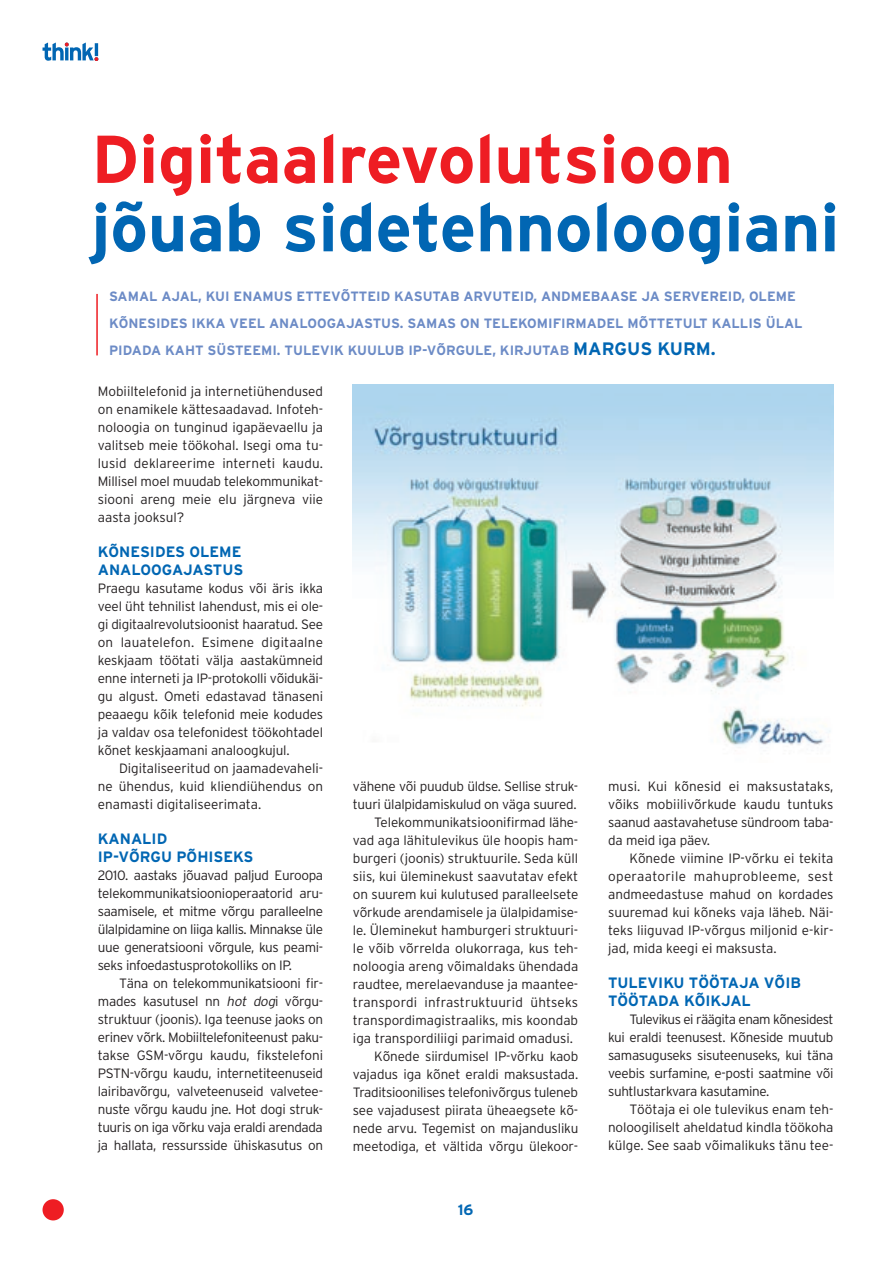
<style>
.page{position:relative;width:893px;height:1263px;background:#fff}
.page>*{position:absolute;margin:0;border:0;box-sizing:border-box;transform-origin:0 0}
.t1{font:700 67.5px "Interstate";color:#0166b3}
.t2{font:700 67.5px "Interstate";color:#ee1d23}
.t3{font:700 15px/18px "Interstate";color:#0166b3}
.t4{font:300 13.5px/18px "Interstate";letter-spacing:-.01em;color:#231f20;text-align:justify}
.t5{font:700 13.5px/27px "Interstate";color:#6c8bc6}
.t6{font:300 13.5px "Interstate";letter-spacing:.015em;color:#231f20}
.s1{font-size:18px;color:#0166b3}
.s2{font-style:italic}
</style>
<div class="page">
<svg style="left:43px;top:43px;width:55px;height:18px"></svg>
<div style="left:43px;top:1199px;width:21px;height:21px;background:#ee1d23;border-radius:50%"></div>
<hr style="left:96px;top:294px;width:2px;height:61px;background:#ee1d23">
<img style="left:353px;top:385px;width:480px;height:363px">
<h1 class="t2" style="left:91px;top:121px;width:643px">Digitaalrevolutsioon</h1>
<h1 class="t1" style="left:91px;top:190px;width:749px">jõuab sidetehnoloogiani</h1>
<p class="t5" style="left:109px;top:283px;width:695px">SAMAL AJAL, KUI ENAMUS ETTEVÕTTEID KASUTAB ARVUTEID, ANDMEBAASE JA SERVEREID, OLEME<br>KÕNESIDES IKKA VEEL ANALOOGAJASTUS. SAMAS ON TELEKOMIFIRMADEL MÕTTETULT KALLIS ÜLAL<br>PIDADA KAHT SÜSTEEMI. TULEVIK KUULUB IP-VÕRGULE, KIRJUTAB <span class="s1">MARGUS KURM.</span></p>
<p class="t4" style="left:98px;top:382px;width:227px">Mobiiltelefonid ja internetiühendused on enamikele kättesaadavad. Infoteh&shy;noloogia on tunginud igapäevaellu ja valitseb meie töökohal. Isegi oma tu&shy;lusid deklareerime interneti kaudu.<br>Millisel moel muudab telekommunikat&shy;siooni areng meie elu järgneva viie aasta jooksul?</p>
<p class="t3" style="left:98px;top:543px;width:147px">KÕNESIDES OLEME<br>ANALOOGAJASTUS</p>
<p class="t4" style="left:98px;top:579px;width:227px">Praegu kasutame kodus või äris ikka veel üht tehnilist lahendust, mis ei ole&shy;gi digitaalrevolutsioonist haaratud. See on lauatelefon. Esimene digitaalne keskjaam töötati välja aastakümneid enne interneti ja IP-protokolli võidukäi&shy;gu algust. Ometi edastavad tänaseni peaaegu kõik telefonid meie kodudes ja valdav osa telefonidest töökohtadel kõnet keskjaamani analoogkujul.</p>
<p class="t4" style="left:98px;top:759px;width:227px;text-indent:21px">Digitaliseeritud on jaamadevaheli&shy;ne ühendus, kuid kliendiühendus on enamasti digitaliseerimata.</p>
<p class="t3" style="left:98px;top:830px;width:157px">KANALID<br>IP-VÕRGU PÕHISEKS</p>
<p class="t4" style="left:98px;top:866px;width:227px">2010. aastaks jõuavad paljud Euroopa telekommunikatsioonioperaatorid aru&shy;saamisele, et mitme võrgu paralleelne ülalpidamine on liiga kallis. Minnakse üle uue generatsiooni võrgule, kus peami&shy;seks infoedastusprotokolliks on IP.</p>
<p class="t4" style="left:98px;top:974px;width:227px;text-indent:21px">Täna on telekommunikatsiooni fir&shy;mades kasutusel nn <span class="s2">hot dog</span>i võrgu&shy;struktuur (joonis). Iga teenuse jaoks on erinev võrk. Mobiiltelefoniteenust paku&shy;takse GSM-võrgu kaudu, fikstelefoni PSTN-võrgu kaudu, internetiteenuseid lairibavõrgu, valveteenuseid valvetee&shy;nuste võrgu kaudu jne. Hot dogi struk&shy;tuuris on iga võrku vaja eraldi arendada ja hallata, ressursside ühiskasutus on</p>
<p class="t4" style="left:353px;top:777px;width:227px">vähene või puudub üldse. Sellise struk-</p>
<p class="t4" style="left:353px;top:795px;width:225px">tuuri ülalpidamiskulud on väga suured.</p>
<p class="t4" style="left:374px;top:813px;width:206px">Telekommunikatsioonifirmad lähe-</p>
<p class="t4" style="left:353px;top:831px;width:227px">vad aga lähitulevikus üle hoopis ham-</p>
<p class="t4" style="left:353px;top:849px;width:227px">burgeri (joonis) struktuurile. Seda küll</p>
<p class="t4" style="left:353px;top:867px;width:227px">siis, kui üleminekust saavutatav efekt</p>
<p class="t4" style="left:353px;top:885px;width:227px">on suurem kui kulutused paralleelsete</p>
<p class="t4" style="left:353px;top:903px;width:227px">võrkude arendamisele ja ülalpidamise-</p>
<p class="t4" style="left:353px;top:921px;width:227px">le. Üleminekut hamburgeri struktuuri-</p>
<p class="t4" style="left:353px;top:939px;width:227px">le võib võrrelda olukorraga, kus teh-</p>
<p class="t4" style="left:353px;top:957px;width:227px">noloogia areng võimaldaks ühendada</p>
<p class="t4" style="left:353px;top:975px;width:227px">raudtee, merelaevanduse ja maantee-</p>
<p class="t6" style="left:353px;top:994px;width:227px">transpordi infrastruktuurid ühtseks</p>
<p class="t4" style="left:353px;top:1011px;width:227px">transpordimagistraaliks, mis koondab</p>
<p class="t4" style="left:353px;top:1029px;width:222px">iga transpordiliigi parimaid omadusi.</p>
<p class="t4" style="left:374px;top:1047px;width:206px">Kõnede siirdumisel IP-võrku kaob</p>
<p class="t4" style="left:353px;top:1065px;width:227px">vajadus iga kõnet eraldi maksustada.</p>
<p class="t4" style="left:353px;top:1083px;width:227px">Traditsioonilises telefonivõrgus tuleneb</p>
<p class="t4" style="left:353px;top:1101px;width:227px">see vajadusest piirata üheaegsete kõ-</p>
<p class="t4" style="left:353px;top:1119px;width:227px">nede arvu. Tegemist on majandusliku</p>
<p class="t4" style="left:353px;top:1137px;width:227px">meetodiga, et vältida võrgu ülekoor-</p>
<p class="t3" style="left:458px;top:1200px;width:17px">16</p>
<p class="t4" style="left:608px;top:777px;width:227px">musi. Kui kõnesid ei maksustataks, võiks mobiilivõrkude kaudu tuntuks saanud aastavahetuse sündroom taba&shy;da meid iga päev.</p>
<p class="t4" style="left:608px;top:849px;width:227px;text-indent:21px">Kõnede viimine IP-võrku ei tekita operaatorile mahuprobleeme, sest andmeedastuse mahud on kordades suuremad kui kõneks vaja läheb. Näi&shy;teks liiguvad IP-võrgus miljonid e-kir&shy;jad, mida keegi ei maksusta.</p>
<p class="t3" style="left:608px;top:973px;width:195px">TULEVIKU TÖÖTAJA VÕIB<br>TÖÖTADA KÕIKJAL</p>
<p class="t4" style="left:608px;top:1010px;width:227px;text-indent:21px">Tulevikus ei räägita enam kõnesidest kui eraldi teenusest. Kõneside muutub samasuguseks sisuteenuseks, kui täna veebis surfamine, e-posti saatmine või suhtlustarkvara kasutamine.</p>
<p class="t4" style="left:608px;top:1100px;width:227px;text-indent:21px">Töötaja ei ole tulevikus enam teh&shy;noloogiliselt aheldatud kindla töökoha külge. See saab võimalikuks tänu tee-</p>
</div>
